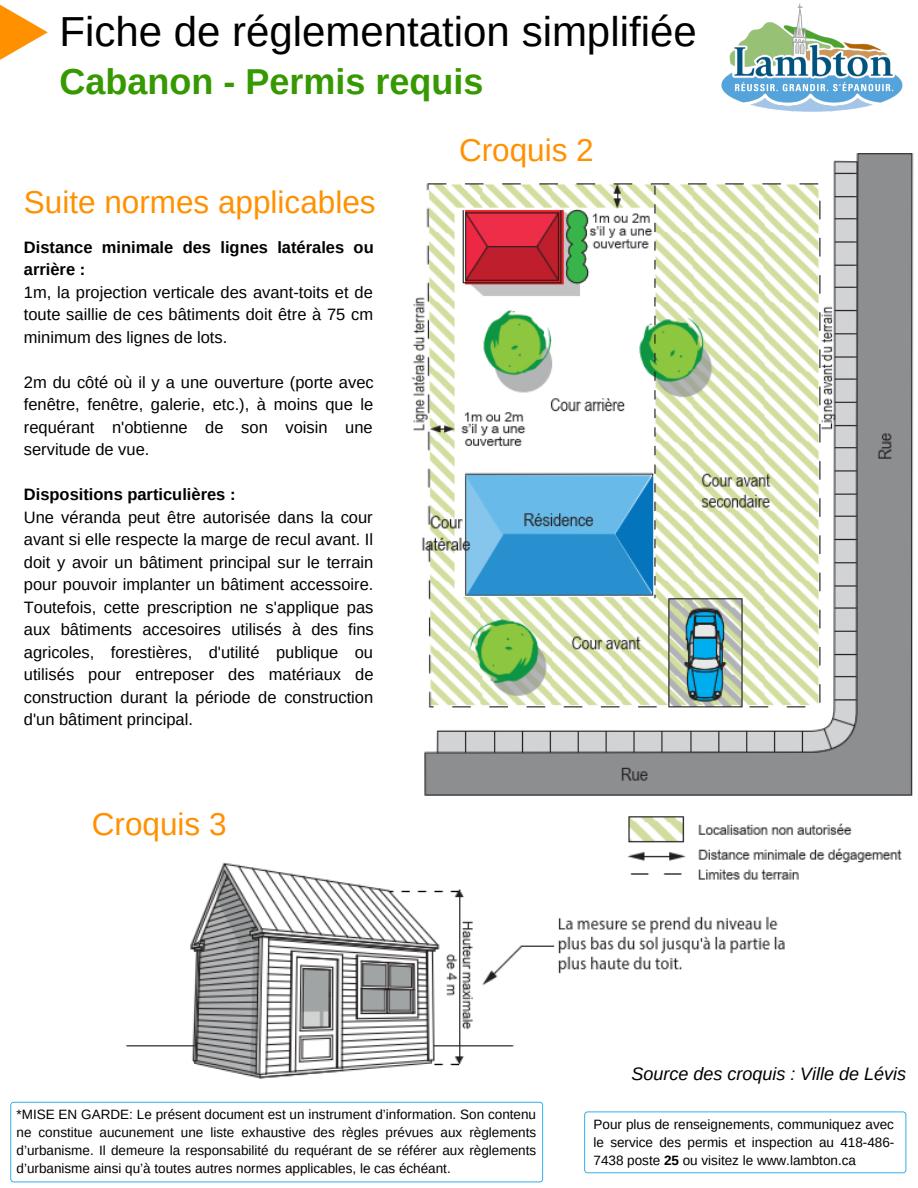
<style>
.page{position:relative;width:918px;height:1188px;background:#fff}
.page>*{position:absolute;margin:0;border:0;box-sizing:border-box;transform-origin:0 0}
.t1{font:42px "Arimo";color:#000}
.t2{font:700 36px "Arimo";color:#369901}
.t3{font:31.5px "Arimo";color:#ff9100}
.t4{font:italic 18px "Arimo";color:#000}
.t5{font:16.5px/22.5px "Arimo";color:#000;text-align:justify}
.t6{font:700 16.5px/22.5px "Arimo";color:#000}
.t7{font:13.5px/18px "Arimo";color:#000;text-align:justify}
.s1{font-weight:700}
</style>
<div class="page">
<svg style="left:0;top:5px;width:48px;height:55px"></svg>
<img style="left:721px;top:3px;width:182px;height:109px">
<img style="left:411px;top:153px;width:503px;height:643px">
<img style="left:126px;top:862px;width:659px;height:217px">
<img style="left:622px;top:816px;width:280px;height:81px">
<svg style="left:10px;top:1102px;width:533px;height:80px"></svg>
<svg style="left:584px;top:1112px;width:322px;height:61px"></svg>
<h1 class="t1" style="left:59px;top:8px;width:639px">Fiche de réglementation simplifiée</h1>
<h2 class="t2" style="left:59px;top:61px;width:425px">Cabanon - Permis requis</h2>
<h3 class="t3" style="left:24px;top:185px;width:353px">Suite normes applicables</h3>
<p class="t6" style="left:24px;top:236px;width:351px">Distance minimale des lignes latérales ou arrière :</p>
<p class="t5" style="left:24px;top:281px;width:351px">1m, la projection verticale des avant-toits et de toute saillie de ces bâtiments doit être à 75 cm minimum des lignes de lots.</p>
<p class="t5" style="left:24px;top:371px;width:351px">2m du côté où il y a une ouverture (porte avec fenêtre, fenêtre, galerie, etc.), à moins que le requérant n'obtienne de son voisin une servitude de vue.</p>
<p class="t6" style="left:24px;top:483px;width:213px">Dispositions particulières :</p>
<p class="t5" style="left:24px;top:506px;width:351px">Une véranda peut être autorisée dans la cour avant si elle respecte la marge de recul avant. Il doit y avoir un bâtiment principal sur le terrain pour pouvoir implanter un bâtiment accessoire.<br>Toutefois, cette prescription ne s'applique pas aux bâtiments accesoires utilisés à des fins agricoles, forestières, d'utilité publique ou utilisés pour entreposer des matériaux de construction durant la période de construction d'un bâtiment principal.</p>
<h3 class="t3" style="left:92px;top:806px;width:136px">Croquis 3</h3>
<h3 class="t3" style="left:459px;top:132px;width:136px">Croquis 2</h3>
<p class="t4" style="left:631px;top:1064px;width:276px">Source des croquis : Ville de Lévis</p>
<p class="t7" style="left:17px;top:1105px;width:521px">*MISE EN GARDE: Le présent document est un instrument d’information. Son contenu ne constitue aucunement une liste exhaustive des règles prévues aux règlements d’urbanisme. Il demeure la responsabilité du requérant de se référer aux règlements d’urbanisme ainsi qu’à toutes autres normes applicables, le cas échéant.</p>
<p class="t7" style="left:594px;top:1115px;width:302px">Pour plus de renseignements, communiquez avec le service des permis et inspection au 418-486- 7438 poste <span class="s1">25</span> ou visitez le www.lambton.ca</p>
</div>
